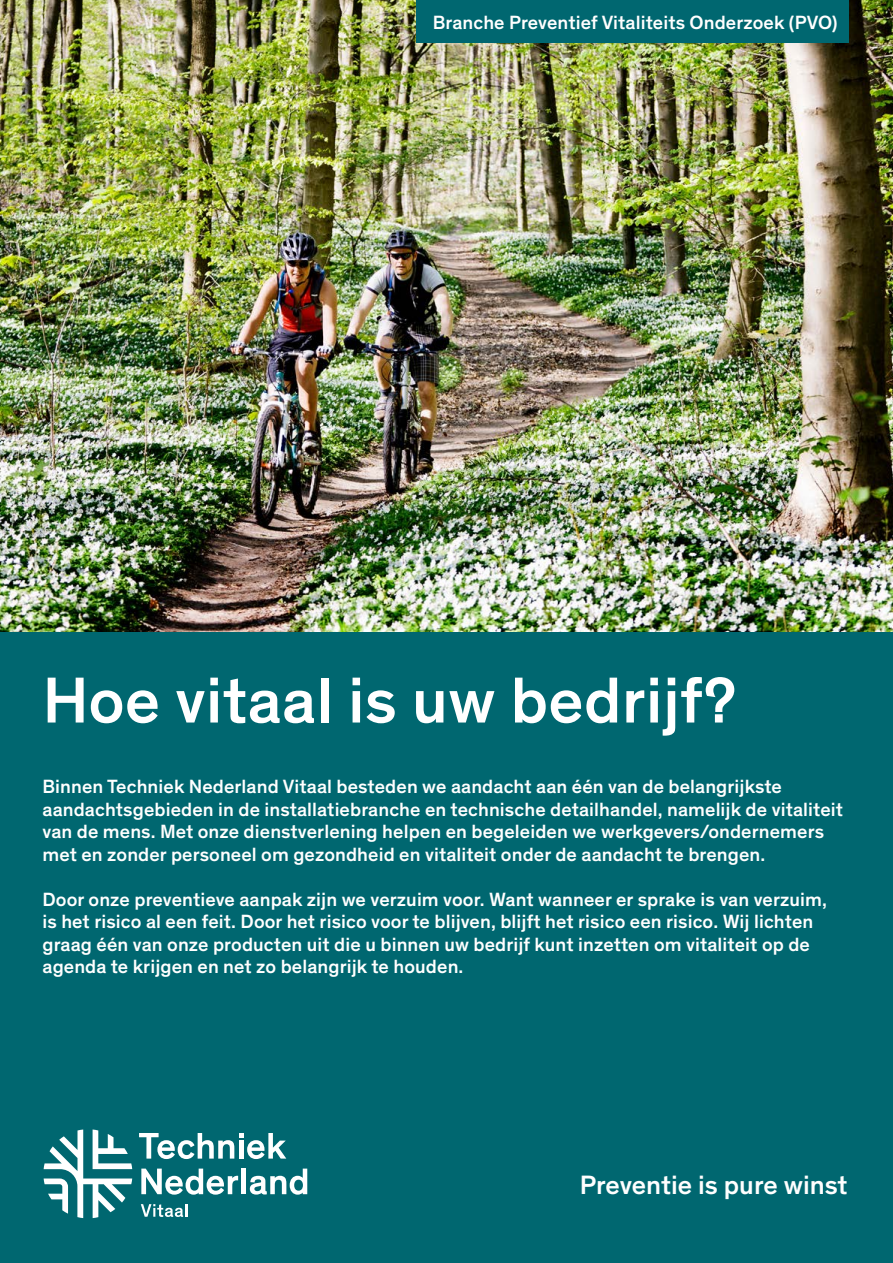
<style>
.page{position:relative;width:893px;height:1263px;background:#fff}
.page>*{position:absolute;margin:0;border:0;box-sizing:border-box;transform-origin:0 0}
.t1{font:500 66px "Theinhardt";letter-spacing:.005em;color:#fff}
.t2{font:500 27px "Theinhardt";color:#fff}
.t3{font:500 19.5px/22.5px "Theinhardt";letter-spacing:.005em;color:#fff}
</style>
<div class="page">
<div style="left:0;top:631px;width:893px;height:632px;background:#006770"></div>
<img style="left:0;top:0;width:893px;height:631px">
<svg style="left:44px;top:1129px;width:88px;height:89px"></svg>
<svg style="left:141px;top:1204px;width:46px;height:13px"></svg>
<svg style="left:139px;top:1133px;width:147px;height:26px"></svg>
<svg style="left:141px;top:1168px;width:97px;height:27px"></svg>
<hr style="left:242px;top:1168px;width:4px;height:26px;background:#fff">
<svg style="left:250px;top:1168px;width:57px;height:27px"></svg>
<div style="left:417px;top:0;width:432px;height:43px;background:#006770"></div>
<p class="t3" style="left:433px;top:10px;width:406px">Branche Preventief Vitaliteits Onderzoek (PVO)</p>
<h1 class="t1" style="left:43px;top:651px;width:695px">Hoe vitaal is uw bedrijf?</h1>
<p class="t3" style="left:43px;top:774px;width:802px">Binnen Techniek Nederland Vitaal besteden we aandacht aan één van de belangrijkste aandachtsgebieden in de installatiebranche en technische detailhandel, namelijk de vitaliteit van de mens. Met onze dienstverlening helpen en begeleiden we werkgevers/ondernemers met en zonder personeel om gezondheid en vitaliteit onder de aandacht te brengen.</p>
<p class="t3" style="left:43px;top:886px;width:786px">Door onze preventieve aanpak zijn we verzuim voor. Want wanneer er sprake is van verzuim, is het risico al een feit. Door het risico voor te blijven, blijft het risico een risico. Wij lichten graag één van onze producten uit die u binnen uw bedrijf kunt inzetten om vitaliteit op de agenda te krijgen en net zo belangrijk te houden.</p>
<h2 class="t2" style="left:580px;top:1165px;width:269px">Preventie is pure winst</h2>
</div>
